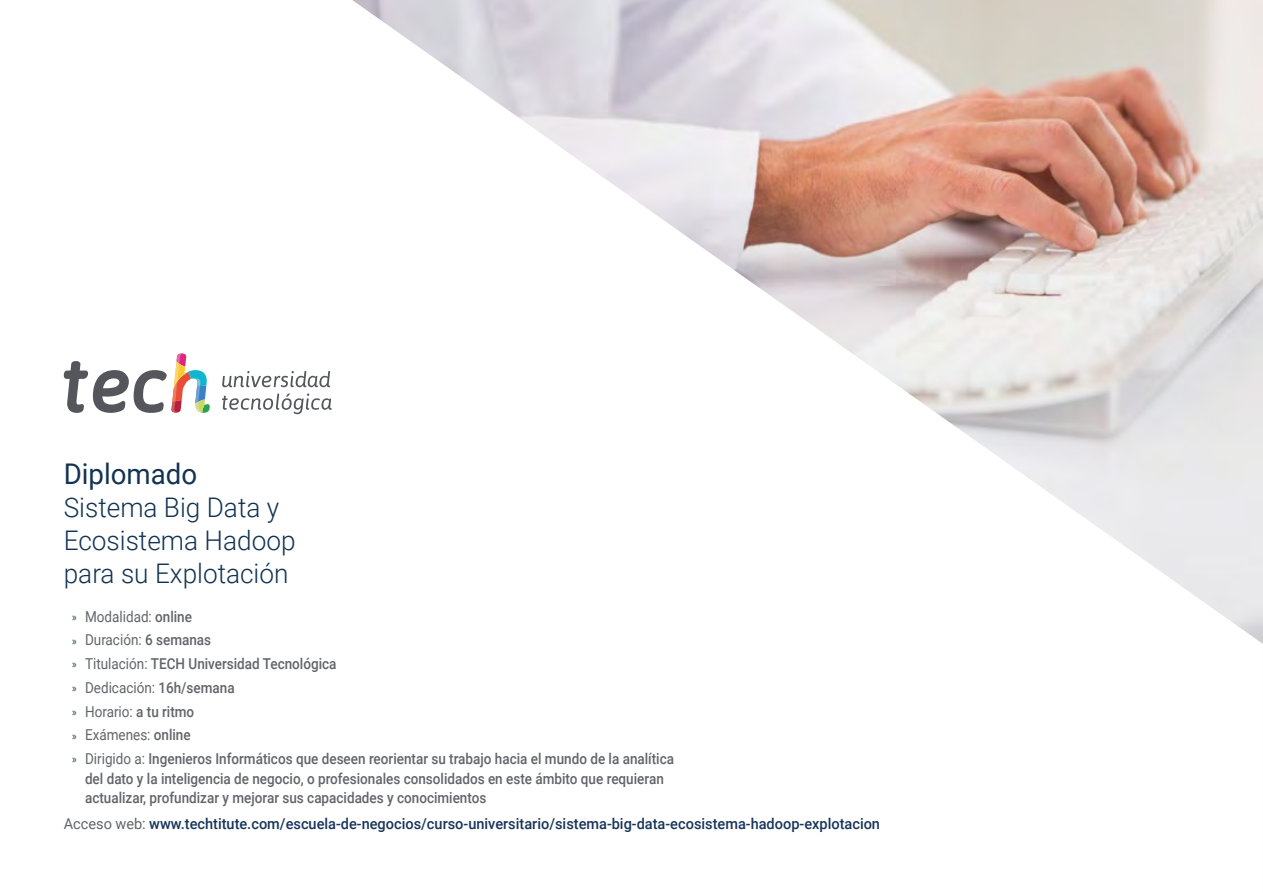
<style>
.page{position:relative;width:1263px;height:893px;background:#fff}
.page>*{position:absolute;margin:0;border:0;box-sizing:border-box;transform-origin:0 0}
.t1{font:28.5px "Roboto";color:#123352}
.t2{font:300 27px/33px "Roboto";color:#123352}
.t3{font:500 15px/23.7px "Roboto";color:#61646a;scale:.9 1}
.t4{font:500 15px "Roboto";color:#17355b}
.s1{font-family:"Myriad Pro";font-weight:400;font-size:12px;color:#123352}
.s2{font-weight:400}
.s3{font-weight:400;color:#61646a}
</style>
<div class="page">
<img style="left:352px;top:0;width:911px;height:644px">
<svg style="left:64px;top:353px;width:146px;height:60px"></svg>
<svg style="left:222px;top:371px;width:108px;height:16px"></svg>
<svg style="left:222px;top:394px;width:110px;height:20px"></svg>
<h1 class="t1" style="left:64px;top:454px;width:135px">Diplomado</h1>
<h2 class="t2" style="left:64px;top:490px;width:233px">Sistema Big Data y<br>Ecosistema Hadoop para su Explotación</h2>
<p class="t3" style="left:72px;top:604px;width:670px"><span class="s1">»</span> <span class="s2">Modalidad:</span> online<br><span class="s1">»</span> <span class="s2">Duración:</span> 6 semanas<br><span class="s1">»</span> <span class="s2">Titulación:</span> TECH Universidad Tecnológica<br><span class="s1">»</span> <span class="s2">Dedicación:</span> 16h/semana<br><span class="s1">»</span> <span class="s2">Horario:</span> a tu ritmo<br><span class="s1">»</span> <span class="s2">Exámenes:</span> online<br><span class="s1">»</span> <span class="s2">Dirigido a:</span> Ingenieros Informáticos que deseen reorientar su trabajo hacia el mundo de la analítica</p>
<p class="t3" style="left:85px;top:768px;width:645px;line-height:19.5px">del dato y la inteligencia de negocio, o profesionales consolidados en este ámbito que requieran actualizar, profundizar y mejorar sus capacidades y conocimientos</p>
<p class="t4" style="left:64px;top:813px;width:818px"><span class="s3">Acceso web:</span> www.techtitute.com/escuela-de-negocios/curso-universitario/sistema-big-data-ecosistema-hadoop-explotacion</p>
</div>
